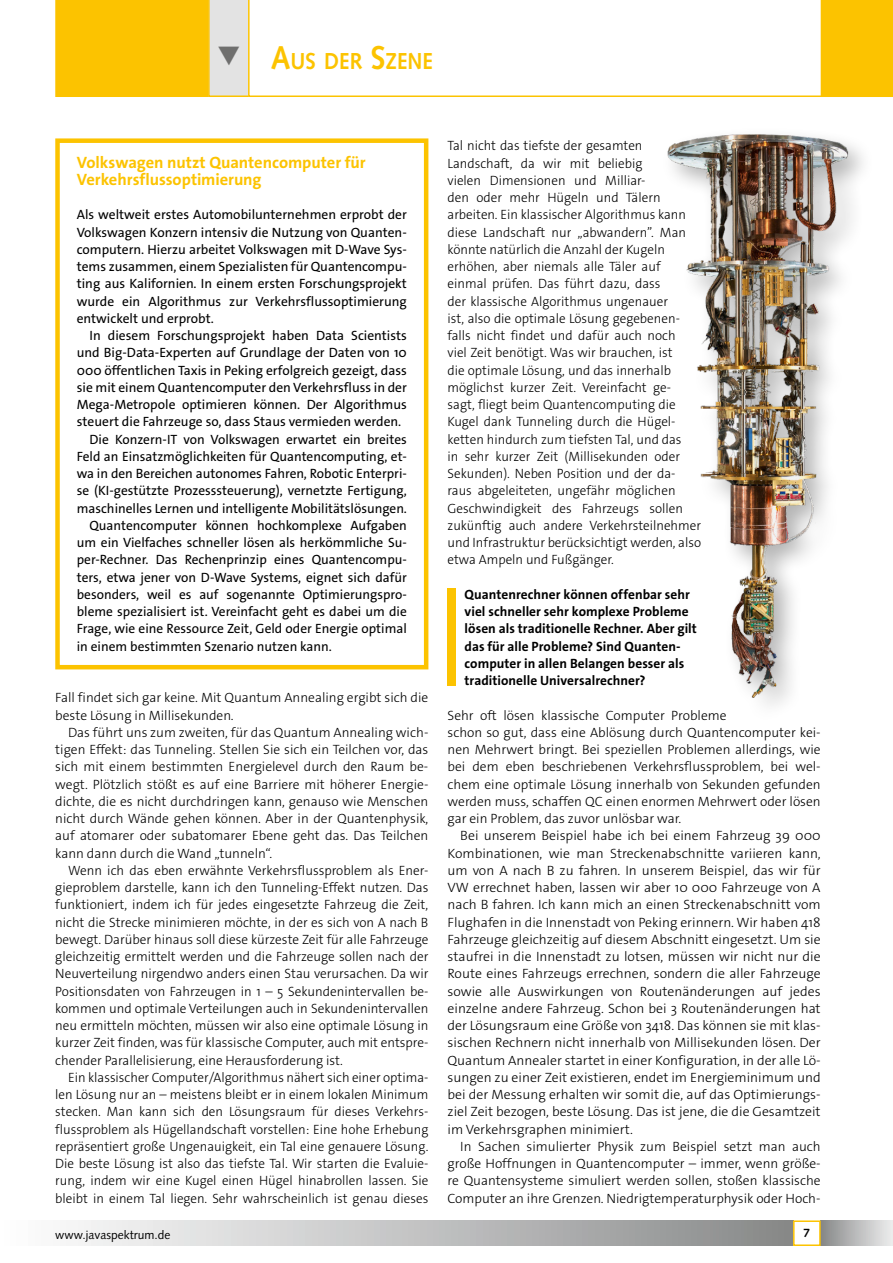
<style>
.page{position:relative;width:893px;height:1263px;background:#fff}
.page>*{position:absolute;margin:0;border:0;box-sizing:border-box;transform-origin:0 0}
.t1{font:700 23.1px "Syntax";color:#fcc300;scale:.9 1}
.t2{font:700 16.5px/17.2px "The Sans Os F";letter-spacing:-.005em;color:#fcc300}
.t3{font:300 13.5px/17.2px "The Sans Os F";color:#000;text-align:justify}
.t4{font:13.5px/17.2px "The Sans Os F";color:#000;text-align:justify}
.t5{font:700 13.5px/17.2px "The Sans Os F";letter-spacing:.005em;color:#000}
.t6{font:12px "Syntax";color:#000}
.t7{font:700 12px "Syntax";color:#000}
.s1{font-size:33px}
</style>
<div class="page">
<div style="left:0;top:1220px;width:793px;height:26px;background:linear-gradient(to right,#fff,#888a8a)"></div>
<div style="left:821px;top:1220px;width:72px;height:26px;background:linear-gradient(to right,#888989,#ededed)"></div>
<div style="left:793px;top:1220px;width:28px;height:26px;border:2px solid #fcc300"></div>
<svg style="left:0;top:1220px;width:1px;height:26px"></svg>
<svg style="left:250px;top:0;width:571px;height:97px"></svg>
<div style="left:821px;top:0;width:72px;height:97px;background:#fcc300"></div>
<div style="left:448px;top:588px;width:8px;height:98px;background:#fcc300"></div>
<div style="left:55px;top:138px;width:373px;height:531px;border:4px solid #fcc300"></div>
<img style="left:667px;top:134px;width:196px;height:572px">
<svg style="left:55px;top:0;width:195px;height:97px;background:#f7c92d"></svg>
<h1 class="t1" style="left:271px;top:48px;width:182px"><span class="s1">A</span>US DER <span class="s1">S</span>ZENE</h1>
<p class="t2" style="left:77px;top:153px;width:290px">Volkswagen nutzt Quantencomputer für<br>Verkehrsflussoptimierung</p>
<p class="t4" style="left:77px;top:206px;width:332px">Als weltweit erstes Automobilunternehmen erprobt der Volkswagen Konzern intensiv die Nutzung von Quanten&shy;computern. Hierzu arbeitet Volkswagen mit D-Wave Sys&shy;tems zusammen, einem Spezialisten für Quantencompu&shy;ting aus Kalifornien. In einem ersten Forschungsprojekt wurde ein Algorithmus zur Verkehrsflussoptimierung entwickelt und erprobt.</p>
<p class="t4" style="left:90px;top:327px;width:319px">In diesem Forschungsprojekt haben Data Scientists</p>
<p class="t4" style="left:77px;top:344px;width:332px">und Big-Data-Experten auf Grundlage der Daten von 10</p>
<p class="t4" style="left:77px;top:361px;width:332px">000 öffentlichen Taxis in Peking erfolgreich gezeigt, dass</p>
<p class="t4" style="left:77px;top:379px;width:332px">sie mit einem Quantencomputer den Verkehrsfluss in der</p>
<p class="t4" style="left:77px;top:396px;width:332px">Mega-Metropole optimieren können. Der Algorithmus</p>
<p class="t4" style="left:77px;top:413px;width:326px">steuert die Fahrzeuge so, dass Staus vermieden werden.</p>
<p class="t4" style="left:90px;top:430px;width:319px">Die Konzern-IT von Volkswagen erwartet ein breites</p>
<p class="t4" style="left:77px;top:448px;width:332px">Feld an Einsatzmöglichkeiten für Quantencomputing, et-</p>
<p class="t4" style="left:77px;top:465px;width:332px">wa in den Bereichen autonomes Fahren, Robotic Enterpri-</p>
<p class="t4" style="left:77px;top:482px;width:332px">se (KI-gestützte Prozesssteuerung), vernetzte Fertigung,</p>
<p class="t4" style="left:77px;top:499px;width:332px">maschinelles Lernen und intelligente Mobilitätslösungen.</p>
<p class="t4" style="left:90px;top:517px;width:319px">Quantencomputer können hochkomplexe Aufgaben</p>
<p class="t4" style="left:77px;top:534px;width:332px">um ein Vielfaches schneller lösen als herkömmliche Su-</p>
<p class="t4" style="left:77px;top:551px;width:332px">per-Rechner. Das Rechenprinzip eines Quantencompu-</p>
<p class="t4" style="left:77px;top:568px;width:332px">ters, etwa jener von D-Wave Systems, eignet sich dafür</p>
<p class="t4" style="left:77px;top:586px;width:332px">besonders, weil es auf sogenannte Optimierungspro-</p>
<p class="t4" style="left:77px;top:603px;width:332px">bleme spezialisiert ist. Vereinfacht geht es dabei um die</p>
<p class="t4" style="left:77px;top:620px;width:332px">Frage, wie eine Ressource Zeit, Geld oder Energie optimal</p>
<p class="t4" style="left:77px;top:637px;width:257px">in einem bestimmten Szenario nutzen kann.</p>
<p class="t3" style="left:55px;top:689px;width:375px">Fall findet sich gar keine. Mit Quantum Annealing ergibt sich die beste Lösung in Millisekunden.</p>
<p class="t3" style="left:55px;top:724px;width:375px;text-indent:13px">Das führt uns zum zweiten, für das Quantum Annealing wich&shy;tigen Effekt: das Tunneling. Stellen Sie sich ein Teilchen vor, das sich mit einem bestimmten Energielevel durch den Raum be&shy;wegt. Plötzlich stößt es auf eine Barriere mit höherer Energie&shy;dichte, die es nicht durchdringen kann, genauso wie Menschen nicht durch Wände gehen können. Aber in der Quantenphysik, auf atomarer oder subatomarer Ebene geht das. Das Teilchen kann dann durch die Wand „tunneln“.</p>
<p class="t3" style="left:55px;top:862px;width:375px;text-indent:13px">Wenn ich das eben erwähnte Verkehrsflussproblem als Ener&shy;gieproblem darstelle, kann ich den Tunneling-Effekt nutzen. Das funktioniert, indem ich für jedes eingesetzte Fahrzeug die Zeit, nicht die Strecke minimieren möchte, in der es sich von A nach B bewegt. Darüber hinaus soll diese kürzeste Zeit für alle Fahrzeuge gleichzeitig ermittelt werden und die Fahrzeuge sollen nach der Neuverteilung nirgendwo anders einen Stau verursachen. Da wir Positionsdaten von Fahrzeugen in 1 – 5 Sekundenintervallen be&shy;kommen und optimale Verteilungen auch in Sekundenintervallen neu ermitteln möchten, müssen wir also eine optimale Lösung in kurzer Zeit finden, was für klassische Computer, auch mit entspre&shy;chender Parallelisierung, eine Herausforderung ist.</p>
<p class="t3" style="left:55px;top:1069px;width:375px;text-indent:13px">Ein klassischer Computer/Algorithmus nähert sich einer optima&shy;len Lösung nur an – meistens bleibt er in einem lokalen Minimum stecken. Man kann sich den Lösungsraum für dieses Verkehrs&shy;flussproblem als Hügellandschaft vorstellen: Eine hohe Erhebung repräsentiert große Ungenauigkeit, ein Tal eine genauere Lösung.<br>Die beste Lösung ist also das tiefste Tal. Wir starten die Evaluie&shy;rung, indem wir eine Kugel einen Hügel hinabrollen lassen. Sie bleibt in einem Tal liegen. Sehr wahrscheinlich ist genau dieses</p>
<p class="t3" style="left:448px;top:137px;width:255px;text-align:left">Tal nicht das tiefste der gesamten Landschaft, da wir mit beliebig<br>vielen Dimensionen und Milliar-<br>den oder mehr Hügeln und Tälern arbeiten. Ein klassischer Algorithmus kann diese Landschaft nur „abwandern”. Man könnte natürlich die Anzahl der Kugeln erhöhen, aber niemals alle Täler auf einmal prüfen. Das führt dazu, dass<br>der klassische Algorithmus ungenauer<br>ist, also die optimale Lösung gegebenen&shy;falls nicht findet und dafür auch noch<br>viel Zeit benötigt. Was wir brauchen, ist<br>die optimale Lösung, und das innerhalb möglichst kurzer Zeit. Vereinfacht ge&shy;sagt, fliegt beim Quantencomputing die Kugel dank Tunneling durch die Hügel&shy;ketten hindurch zum tiefsten Tal, und das<br>in sehr kurzer Zeit (Millisekunden oder Sekunden). Neben Position und der da&shy;raus abgeleiteten, ungefähr möglichen Geschwindigkeit des Fahrzeugs sollen zukünftig auch andere Verkehrsteilnehmer und Infrastruktur berücksichtigt werden, also etwa Ampeln und Fußgänger.</p>
<p class="t5" style="left:465px;top:586px;width:234px">Quantenrechner können offenbar sehr viel schneller sehr komplexe Probleme lösen als traditionelle Rechner. Aber gilt das für alle Probleme? Sind Quanten&shy;computer in allen Belangen besser als traditionelle Universalrechner?</p>
<p class="t3" style="left:448px;top:706px;width:375px;text-align:left">Sehr oft lösen klassische Computer Probleme<br>schon so gut, dass eine Ablösung durch Quantencomputer kei&shy;nen Mehrwert bringt. Bei speziellen Problemen allerdings, wie bei dem eben beschriebenen Verkehrsflussproblem, bei wel&shy;chem eine optimale Lösung innerhalb von Sekunden gefunden werden muss, schaffen QC einen enormen Mehrwert oder lösen gar ein Problem, das zuvor unlösbar war.</p>
<p class="t3" style="left:448px;top:827px;width:375px;text-indent:13px">Bei unserem Beispiel habe ich bei einem Fahrzeug 39 000<br>Kombinationen, wie man Streckenabschnitte variieren kann, um von A nach B zu fahren. In unserem Beispiel, das wir für VW errechnet haben, lassen wir aber 10 000 Fahrzeuge von A nach B fahren. Ich kann mich an einen Streckenabschnitt vom Flughafen in die Innenstadt von Peking erinnern. Wir haben 418<br>Fahrzeuge gleichzeitig auf diesem Abschnitt eingesetzt. Um sie staufrei in die Innenstadt zu lotsen, müssen wir nicht nur die Route eines Fahrzeugs errechnen, sondern die aller Fahrzeuge sowie alle Auswirkungen von Routenänderungen auf jedes einzelne andere Fahrzeug. Schon bei 3 Routenänderungen hat der Lösungsraum eine Größe von 3418. Das können sie mit klas&shy;sischen Rechnern nicht innerhalb von Millisekunden lösen. Der Quantum Annealer startet in einer Konfiguration, in der alle Lö&shy;sungen zu einer Zeit existieren, endet im Energieminimum und bei der Messung erhalten wir somit die, auf das Optimierungs&shy;ziel Zeit bezogen, beste Lösung. Das ist jene, die die Gesamtzeit im Verkehrsgraphen minimiert.</p>
<p class="t3" style="left:448px;top:1138px;width:375px;text-indent:13px">In Sachen simulierter Physik zum Beispiel setzt man auch große Hoffnungen in Quantencomputer – immer, wenn größe&shy;re Quantensysteme simuliert werden sollen, stoßen klassische Computer an ihre Grenzen. Niedrigtemperaturphysik oder Hoch-</p>
<p class="t6" style="left:55px;top:1227px;width:117px">www.javaspektrum.de</p>
<p class="t7" style="left:803px;top:1226px;width:8px">7</p>
</div>
